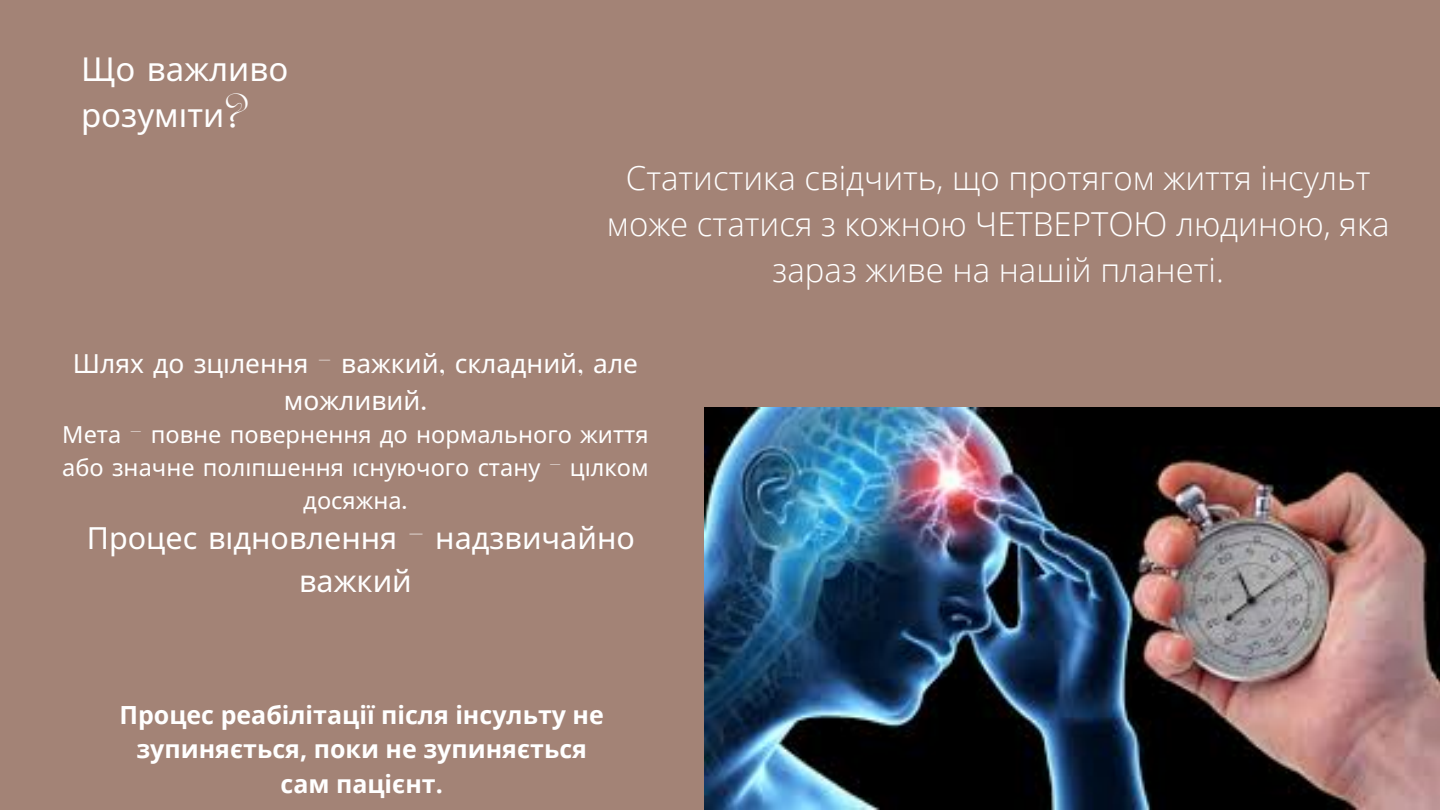
<style>
.page{position:relative;width:1440px;height:810px;background:#a38376}
.page>*{position:absolute;margin:0;border:0;box-sizing:border-box;transform-origin:0 0}
.t1{font:300 33px/45.8px "Open Sans";color:#fff;text-align:center}
.t2{font:33px/45.8px "Noto Sans";color:#fff}
.t3{font:30.5px/42.6px "Noto Sans";color:#fff;text-align:center}
.t4{font:26.3px/36.4px "Noto Sans";color:#fff;text-align:center}
.t5{font:700 25px/34.5px "Open Sans";color:#fff;text-align:center}
.t6{font:23.6px/32.8px "Noto Sans";color:#fff;text-align:center}
.s1{font-family:"TAN PEARL Regular"}
</style>
<div class="page">
<img style="left:705px;top:407px;width:735px;height:403px">
<p class="t2" style="left:81px;top:45px;width:209px">Що важливо розуміти<span class="s1">?</span></p>
<p class="t1" style="left:607px;top:155px;width:784px">Статистика свідчить, що протягом життя інсульт може статися з кожною ЧЕТВЕРТОЮ людиною, яка зараз живе на нашій планеті.</p>
<p class="t4" style="left:73px;top:345px;width:567px">Шлях до зцілення <span class="s1">-</span> важкий<span class="s1">,</span> складний<span class="s1">,</span> але можливий<span class="s1">.</span></p>
<p class="t6" style="left:62px;top:418px;width:588px">Мета <span class="s1">-</span> повне повернення до нормального життя або значне полі пшення існуючого стану <span class="s1">-</span> цілком досяжна<span class="s1">.</span></p>
<p class="t3" style="left:87px;top:516px;width:550px">Процес відновлення <span class="s1">-</span> надзвичайно важкий</p>
<p class="t5" style="left:119px;top:697px;width:486px">Процес реабілітації після інсульту не зупиняється, поки не зупиняється сам пацієнт.</p>
</div>
